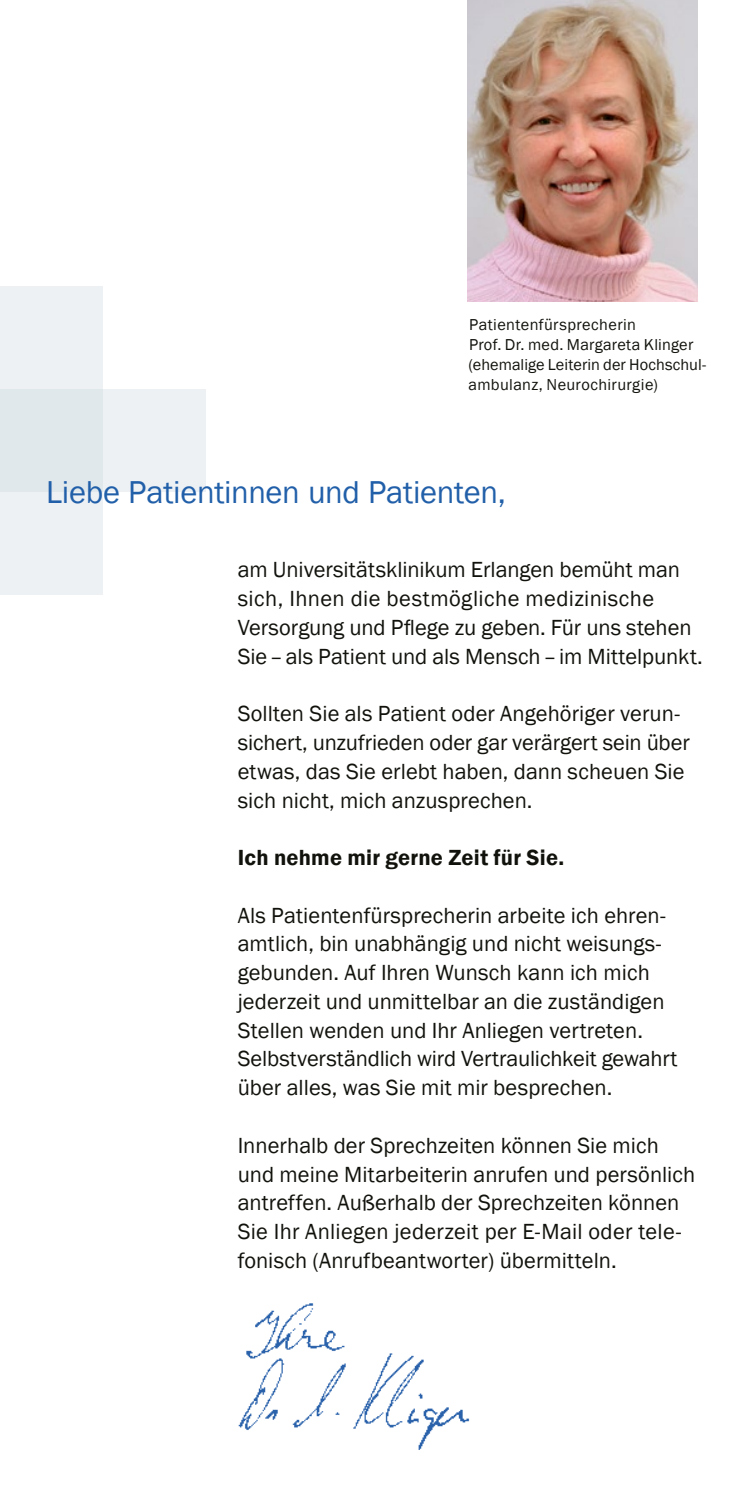
<style>
.page{position:relative;width:745px;height:1489px;background:#fff}
.page>*{position:absolute;margin:0;border:0;box-sizing:border-box;transform-origin:0 0}
.Überschrift_-_Blau{font:32.5px "Franklin Gothic";letter-spacing:-.01em;color:#215fa9}
.Fließtext{font:22.5px/28.8px "Franklin Gothic";letter-spacing:.005em;color:#12120d}
.Fließtext-2{font:600 22.5px "Franklin Gothic";letter-spacing:.01em;color:#12120d}
.Bildunterschrift___L{font:16.25px/20px "Franklin Gothic";letter-spacing:.02em;color:#12120d}
</style>
<div class="page">
<div style="left:103px;top:389px;width:103px;height:103px;background:#edf1f4"></div>
<div style="left:0;top:389px;width:103px;height:103px;background:#e1e8ec"></div>
<div style="left:0;top:286px;width:103px;height:103px;background:#edf1f4"></div>
<div style="left:0;top:492px;width:103px;height:103px;background:#edf1f4"></div>
<img style="left:238px;top:1303px;width:232px;height:145px">
<img style="left:467px;top:0;width:230px;height:301px">
<p class="Bildunterschrift___L" style="left:468px;top:315px;width:239px">Patientenfürsprecherin<br>Prof. Dr. med. Margareta Klinger (ehemalige Leiterin der Hochschul&shy;ambulanz, Neurochirurgie)</p>
<h2 class="Überschrift_-_Blau" style="left:46px;top:472px;width:461px">Liebe Patientinnen und Patienten,</h2>
<p class="Fließtext" style="left:237px;top:556px;width:466px">am Universitätsklinikum Erlangen bemüht man sich, Ihnen die bestmögliche medizinische Versorgung und Pflege zu geben. Für uns stehen Sie–als Patient und als Mensch–im Mittelpunkt.</p>
<p class="Fließtext" style="left:237px;top:700px;width:453px">Sollten Sie als Patient oder Angehöriger verun&shy;sichert, unzufrieden oder gar verärgert sein über etwas, das Sie erlebt haben, dann scheuen Sie sich nicht, mich anzusprechen.</p>
<p class="Fließtext-2" style="left:237px;top:843px;width:328px">Ich nehme mir gerne Zeit für Sie.</p>
<p class="Fließtext" style="left:237px;top:901px;width:441px">Als Patientenfürsprecherin arbeite ich ehren&shy;amtlich, bin unabhängig und nicht weisungs&shy;gebunden. Auf Ihren Wunsch kann ich mich jederzeit und unmittelbar an die zuständigen Stellen wenden und Ihr Anliegen vertreten.<br>Selbstverständlich wird Vertraulichkeit gewahrt über alles, was Sie mit mir besprechen.</p>
<p class="Fließtext" style="left:237px;top:1131px;width:459px">Innerhalb der Sprechzeiten können Sie mich und meine Mitarbeiterin anrufen und persönlich antreffen. Außerhalb der Sprechzeiten können Sie Ihr Anliegen jederzeit per E-Mail oder tele&shy;fonisch (Anrufbeantworter) übermitteln.</p>
</div>
